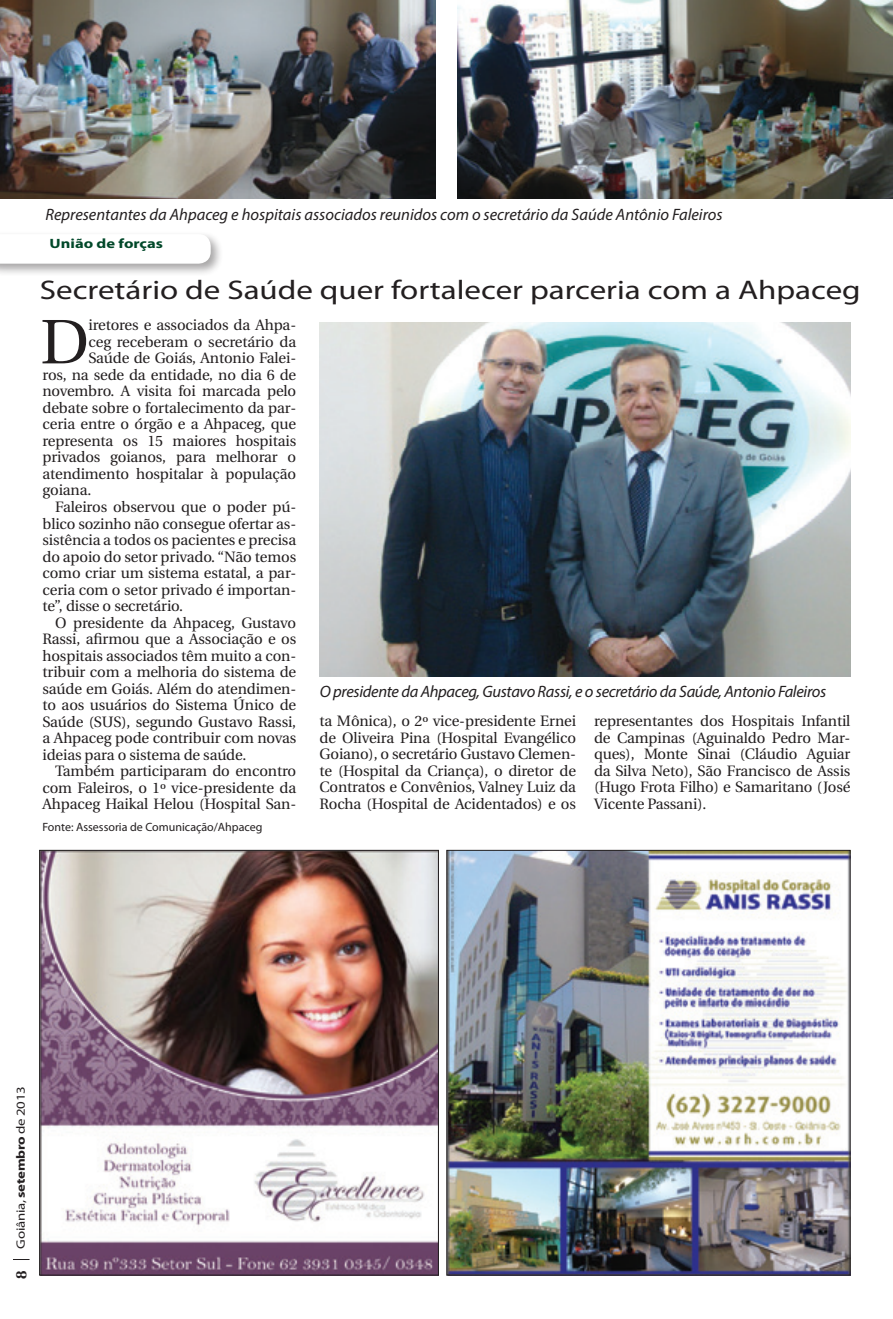
<style>
.page{position:relative;width:893px;height:1319px;background:#fff}
.page>*{position:absolute;margin:0;border:0;box-sizing:border-box;transform-origin:0 0}
.t1{font:62.7px "Utopia";color:#231f20}
.t2{font:27px "Myriad Pro";color:#231f20;scale:1.22 1}
.t3{font:italic 16.5px "Myriad Pro";color:#231f20}
.t4{font:italic 16.5px "Myriad Pro";letter-spacing:-.02em;color:#231f20}
.t5{font:15px/16.5px "Utopia";letter-spacing:-.01em;color:#231f20;text-align:justify}
.t6{font:700 15px "Utopia";color:#231f20}
.t7{font:700 13.5px "Myriad Pro";color:#014829;scale:1.22 1}
.t8{font:12.15px "Myriad Pro";letter-spacing:-.02em;color:#231f20;scale:1.22 1}
.t9{font:12px "Myriad Pro";color:#231f20}
.s1{font-weight:700}
</style>
<div class="page">
<img style="left:0;top:0;width:435px;height:198px">
<img style="left:458px;top:0;width:435px;height:198px">
<img style="left:320px;top:322px;width:530px;height:354px">
<div style="left:0;top:230px;width:223px;height:46px;background:#231f20;opacity:.4"></div>
<svg style="left:0;top:234px;width:211px;height:29px"></svg>
<img style="left:448px;top:851px;width:400px;height:422px">
<img style="left:41px;top:851px;width:396px;height:422px">
<p class="t3" style="left:45px;top:205px;width:679px">Representantes da Ahpaceg e hospitais associados reunidos com o secretário da Saúde Antônio Faleiros</p>
<p class="t7" style="left:50px;top:234px;width:94px">União de forças</p>
<p class="t2" style="left:40px;top:273px;width:674px">Secretário de Saúde quer fortalecer parceria com a Ahpaceg</p>
<p class="t1" style="left:40px;top:307px;width:50px">D</p>
<p class="t5" style="left:89px;top:317px;width:209px">iretores e associados da Ahpa-</p>
<p class="t5" style="left:89px;top:334px;width:209px">ceg receberam o secretário da</p>
<p class="t5" style="left:89px;top:350px;width:209px">Saúde de Goiás, Antonio Falei-</p>
<p class="t5" style="left:43px;top:367px;width:255px">ros, na sede da entidade, no dia 6 de</p>
<p class="t5" style="left:43px;top:383px;width:255px">novembro. A visita foi marcada pelo</p>
<p class="t5" style="left:43px;top:400px;width:255px">debate sobre o fortalecimento da par-</p>
<p class="t5" style="left:43px;top:416px;width:255px">ceria entre o órgão e a Ahpaceg, que</p>
<p class="t5" style="left:43px;top:433px;width:255px">representa os 15 maiores hospitais</p>
<p class="t5" style="left:43px;top:449px;width:255px">privados goianos, para melhorar o</p>
<p class="t5" style="left:43px;top:466px;width:255px">atendimento hospitalar à população</p>
<p class="t5" style="left:43px;top:482px;width:50px">goiana.</p>
<p class="t5" style="left:43px;top:499px;width:255px;text-indent:13px">Faleiros observou que o poder pú&shy;blico sozinho não consegue ofertar as&shy;sistência a todos os pacientes e precisa do apoio do setor privado. “Não temos como criar um sistema estatal, a par&shy;ceria com o setor privado é importan&shy;te”, disse o secretário.</p>
<p class="t5" style="left:43px;top:614px;width:255px;text-indent:13px">O presidente da Ahpaceg, Gustavo Rassi, afirmou que a Associação e os hospitais associados têm muito a con&shy;tribuir com a melhoria do sistema de saúde em Goiás. Além do atendimen&shy;to aos usuários do Sistema Único de Saúde (SUS), segundo Gustavo Rassi, a Ahpaceg pode contribuir com novas ideias para o sistema de saúde.</p>
<p class="t5" style="left:43px;top:763px;width:255px;text-indent:13px">Também participaram do encontro com Faleiros, o 1º vice-presidente da Ahpaceg Haikal Helou (Hospital San-</p>
<p class="t9" style="left:43px;top:819px;width:222px">Fonte: Assessoria de Comunicação/Ahpaceg</p>
<p class="t4" style="left:320px;top:681px;width:508px">O presidente da Ahpaceg, Gustavo Rassi, e o secretário da Saúde, Antonio Faleiros</p>
<p class="t5" style="left:320px;top:713px;width:258px">ta Mônica), o 2º vice-presidente Ernei de Oliveira Pina (Hospital Evangélico Goiano), o secretário Gustavo Clemen&shy;te (Hospital da Criança), o diretor de Contratos e Convênios, Valney Luiz da Rocha (Hospital de Acidentados) e os</p>
<p class="t5" style="left:594px;top:713px;width:258px">representantes dos Hospitais Infantil de Campinas (Aguinaldo Pedro Mar&shy;ques), Monte Sinai (Cláudio Aguiar da Silva Neto), São Francisco de Assis (Hugo Frota Filho) e Samaritano (José Vicente Passani).</p>
<p class="t8" style="left:13px;top:1248px;width:134px;rotate:-90deg">Goiânia, <span class="s1">setembro</span> de 2013</p>
<p class="t6" style="left:13px;top:1278px;width:10px;rotate:-90deg">8</p>
</div>
